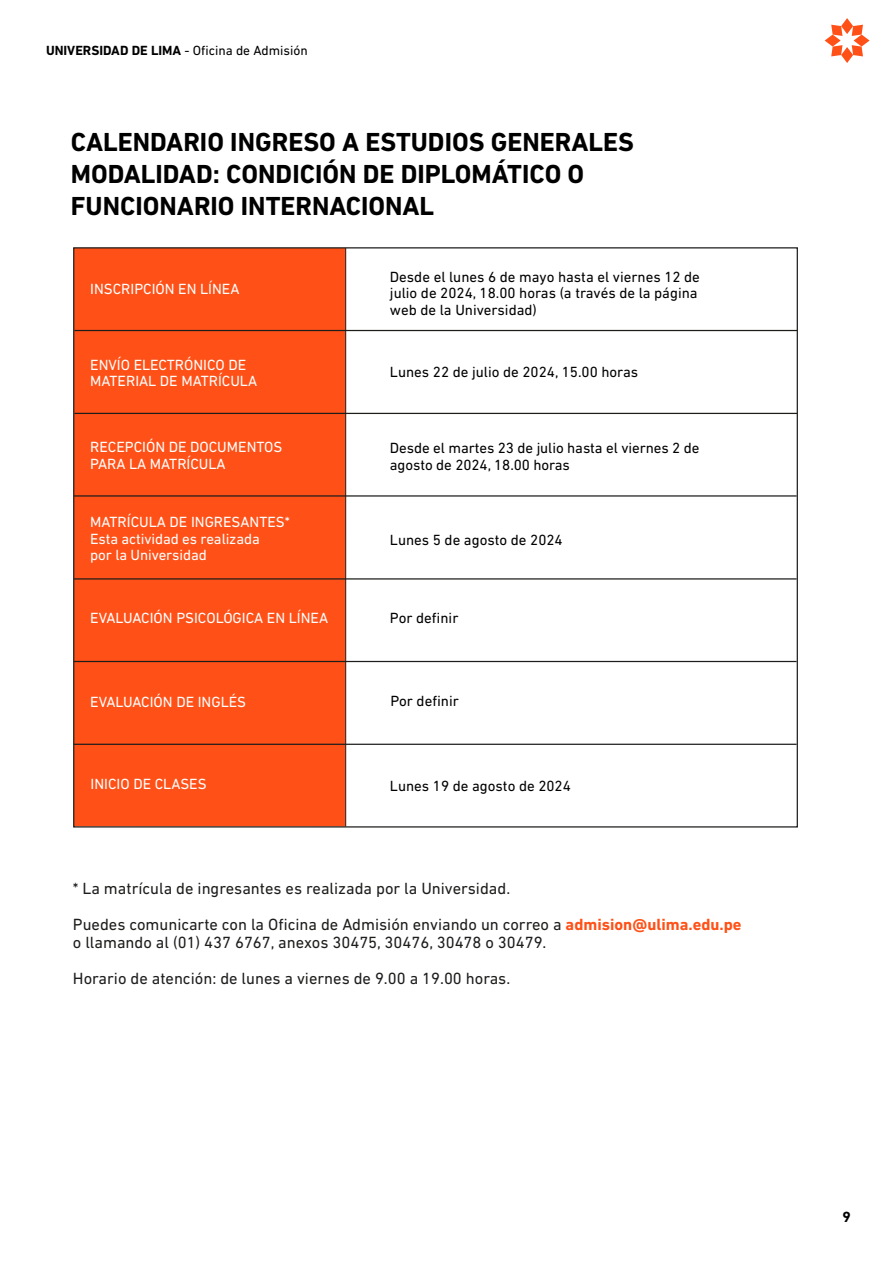
<style>
.page{position:relative;width:893px;height:1263px;background:#fff}
.page>*{position:absolute;margin:0;border:0;box-sizing:border-box;transform-origin:0 0}
.t1{font:700 26.55px/32px "DIN Next LT Pro";color:#000}
.t2{font:16.5px/36px "DIN Next LT Pro";color:#1d1d1b}
.t3{font:15px/16.5px "DIN Next LT Pro";color:#000}
.t4{font:15px/16.5px "DIN Next LT Pro";color:#fff}
.t5{font:700 15px "DIN Next LT Pro";color:#000}
.t6{font:13.5px "DIN Next LT Pro";color:#000}
.s1{font-weight:700}
.s2{font-weight:700;color:#ff5117}
</style>
<div class="page">
<svg style="left:825px;top:18px;width:45px;height:45px"></svg>
<div style="left:74px;top:248px;width:272px;height:578px;background:#ff5117"></div>
<hr style="left:345px;top:248px;width:1px;height:578px;background:#1d1d1b">
<hr style="left:74px;top:330px;width:723px;height:1px;background:#1d1d1b">
<hr style="left:74px;top:413px;width:723px;height:1px;background:#1d1d1b">
<hr style="left:74px;top:495px;width:723px;height:2px;background:#1d1d1b">
<hr style="left:74px;top:578px;width:723px;height:1px;background:#1d1d1b">
<hr style="left:74px;top:661px;width:723px;height:1px;background:#1d1d1b">
<hr style="left:74px;top:744px;width:723px;height:1px;background:#1d1d1b">
<p class="t6" style="left:46px;top:43px;width:263px"><span class="s1">UNIVERSIDAD DE LIMA</span> - Oficina de Admisión</p>
<h1 class="t1" style="left:71px;top:126px;width:565px">CALENDARIO INGRESO A ESTUDIOS GENERALES<br>MODALIDAD: CONDICIÓN DE DIPLOMÁTICO O<br>FUNCIONARIO INTERNACIONAL</h1>
<p class="t4" style="left:90px;top:280px;width:151px">INSCRIPCIÓN EN LÍNEA</p>
<p class="t4" style="left:90px;top:356px;width:168px">ENVÍO ELECTRÓNICO DE<br>MATERIAL DE MATRÍCULA</p>
<p class="t4" style="left:90px;top:438px;width:194px">RECEPCIÓN DE DOCUMENTOS<br>PARA LA MATRÍCULA</p>
<p class="t4" style="left:90px;top:514px;width:201px">MATRÍCULA DE INGRESANTES*<br>Esta actividad es realizada<br>por la Universidad</p>
<p class="t4" style="left:90px;top:610px;width:239px">EVALUACIÓN PSICOLÓGICA EN LÍNEA</p>
<p class="t4" style="left:90px;top:693px;width:157px">EVALUACIÓN DE INGLÉS</p>
<p class="t4" style="left:91px;top:776px;width:117px">INICIO DE CLASES</p>
<p class="t3" style="left:390px;top:268px;width:312px">Desde el lunes 6 de mayo hasta el viernes 12 de julio de 2024, 18.00 horas (a través de la página web de la Universidad)</p>
<p class="t3" style="left:390px;top:363px;width:250px">Lunes 22 de julio de 2024, 15.00 horas</p>
<p class="t3" style="left:390px;top:440px;width:311px">Desde el martes 23 de julio hasta el viernes 2 de agosto de 2024, 18.00 horas</p>
<p class="t3" style="left:390px;top:531px;width:174px">Lunes 5 de agosto de 2024</p>
<p class="t3" style="left:390px;top:609px;width:70px">Por definir</p>
<p class="t3" style="left:390px;top:692px;width:70px">Por definir</p>
<p class="t3" style="left:390px;top:777px;width:182px">Lunes 19 de agosto de 2024</p>
<p class="t2" style="left:73px;top:870px;width:670px">* La matrícula de ingresantes es realizada por la Universidad.<br>Puedes comunicarte con la Oficina de Admisión enviando un correo a <span class="s2">admision@ulima.edu.pe</span></p>
<p class="t2" style="left:73px;top:924px;width:475px">o llamando al (01) 437 6767, anexos 30475, 30476, 30478 o 30479.<br>Horario de atención: de lunes a viernes de 9.00 a 19.00 horas.</p>
<p class="t5" style="left:842px;top:1208px;width:10px">9</p>
</div>
